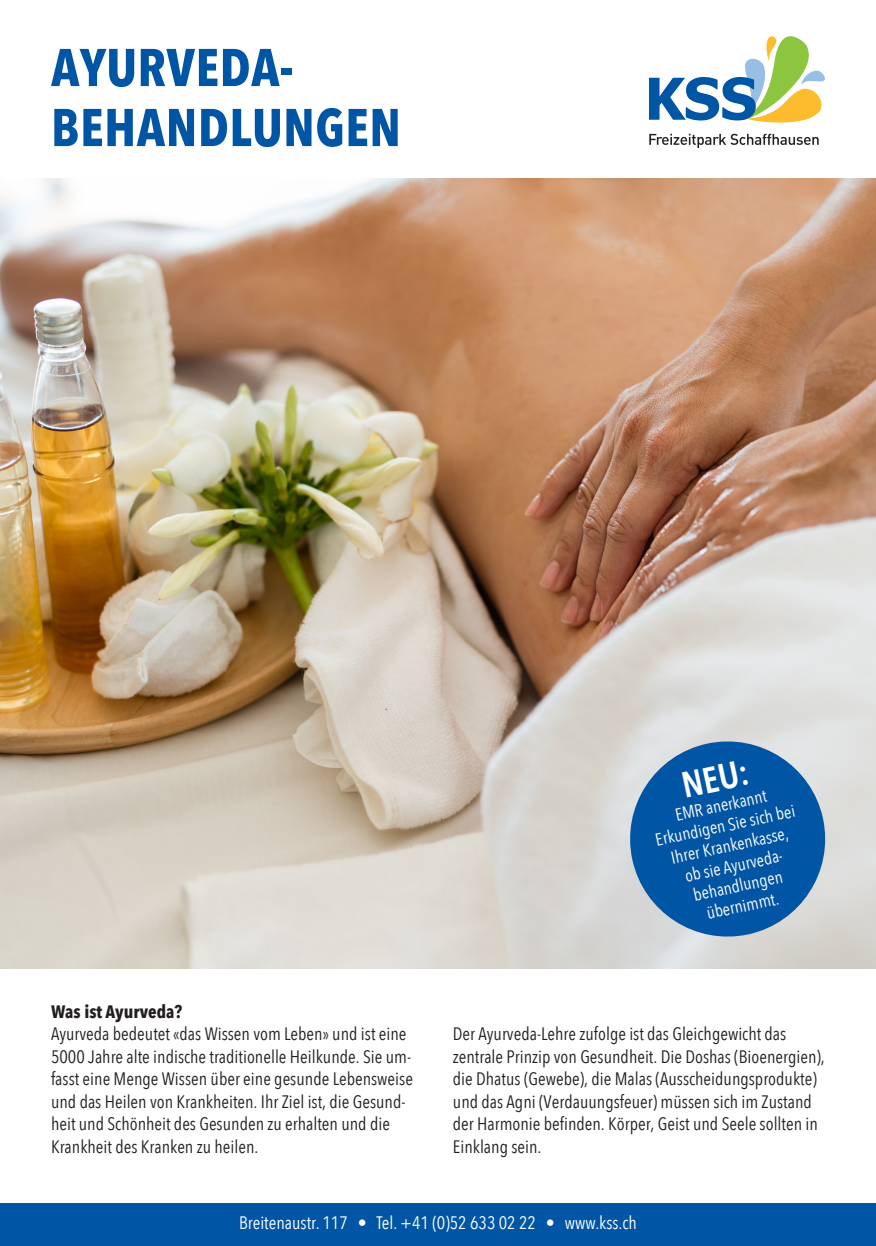
<style>
.page{position:relative;width:876px;height:1246px;background:#fff}
.page>*{position:absolute;margin:0;border:0;box-sizing:border-box;transform-origin:0 0}
.t1{font:700 52.5px/60px "Avenir Next Condensed";letter-spacing:.01em;color:#0155a5}
.t2{font:600 36.45px "Avenir Next Condensed";color:#fff}
.t3{font:18px/22.5px "Avenir Next Condensed";color:#231f20}
.t4{font:18px "Avenir Next Condensed";color:#fff}
.t5{font:700 18px "Avenir Next Condensed";color:#231f20}
.t6{font:17.4px/20.5px "Avenir Next Condensed";color:#fff;text-align:center}
</style>
<div class="page">
<img style="left:0;top:179px;width:876px;height:790px">
<div style="left:0;top:1203px;width:876px;height:43px;background:#0155a5"></div>
<svg style="left:649px;top:36px;width:176px;height:87px"></svg>
<svg style="left:649px;top:134px;width:170px;height:14px"></svg>
<svg style="left:621px;top:732px;width:213px;height:213px;background:#4b83b7"></svg>
<p class="t1" style="left:51px;top:37px;width:351px">AYURVEDA-<br>BEHANDLUNGEN</p>
<p class="t2" style="left:675px;top:755px;width:70px;rotate:-12deg">NEU:</p>
<p class="t6" style="left:673px;top:804px;width:95px;rotate:-12deg">EMR anerkannt</p>
<p class="t6" style="left:653px;top:829px;width:144px;rotate:-12deg">Erkundigen Sie sich bei<br>Ihrer Krankenkasse,<br>ob sie Ayurveda&shy;behandlungen übernimmt.</p>
<p class="t5" style="left:51px;top:1000px;width:133px">Was ist Ayurveda?</p>
<p class="t3" style="left:51px;top:1021px;width:363px">Ayurveda bedeutet «das Wissen vom Leben» und ist eine 5000 Jahre alte indische traditionelle Heilkunde. Sie um&shy;fasst eine Menge Wissen über eine gesunde Lebensweise und das Heilen von Krankheiten. Ihr Ziel ist, die Gesund&shy;heit und Schönheit des Gesunden zu erhalten und die Krankheit des Kranken zu heilen.</p>
<p class="t3" style="left:453px;top:1021px;width:373px">Der Ayurveda-Lehre zufolge ist das Gleichgewicht das zentrale Prinzip von Gesundheit. Die Doshas (Bioenergien), die Dhatus (Gewebe), die Malas (Ausscheidungsprodukte) und das Agni (Verdauungsfeuer) müssen sich im Zustand der Harmonie befinden. Körper, Geist und Seele sollten in Einklang sein.</p>
<p class="t4" style="left:239px;top:1207px;width:399px">Breitenaustr. 117 • Tel. +41 (0)52 633 02 22 • www.kss.ch</p>
</div>
